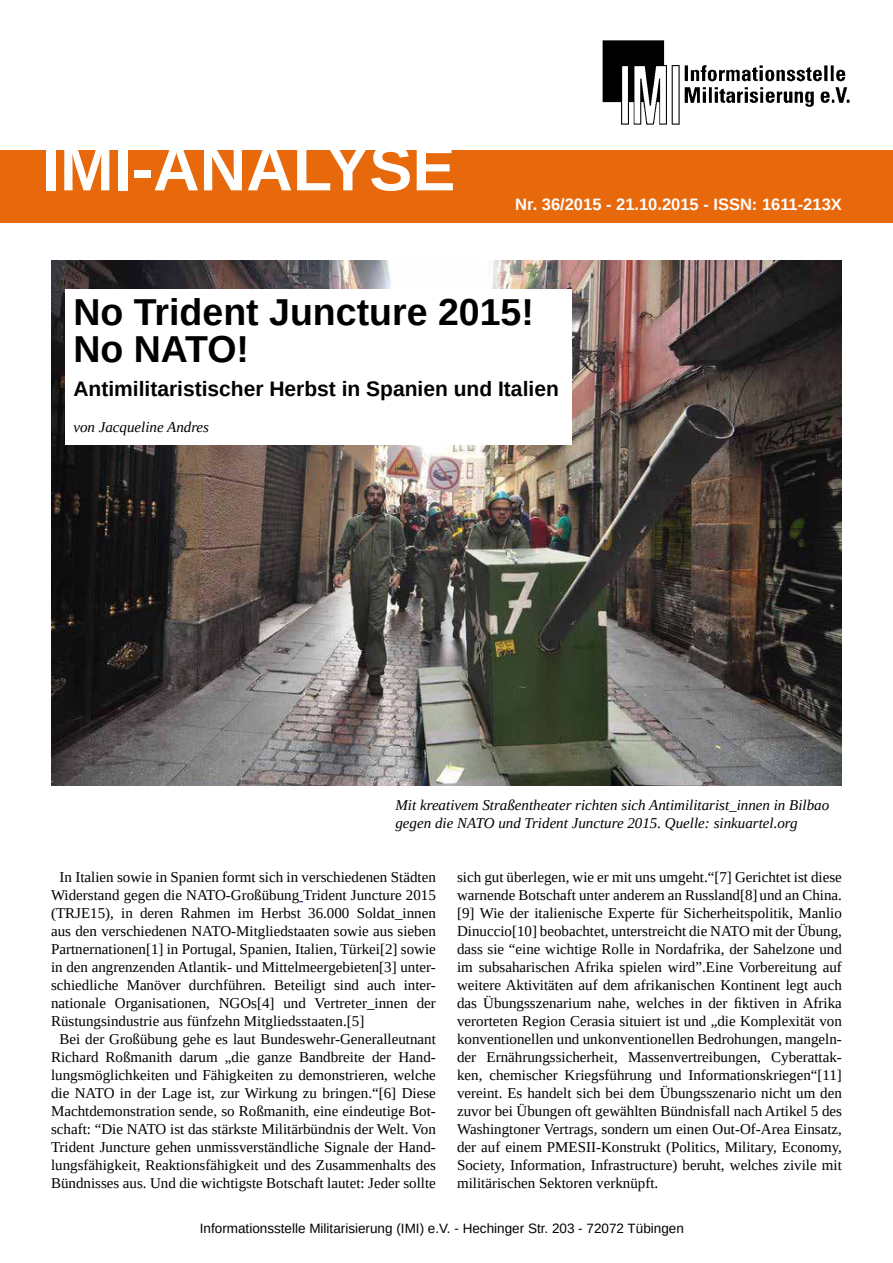
<style>
.page{position:relative;width:893px;height:1263px;background:#fff}
.page>*{position:absolute;margin:0;border:0;box-sizing:border-box;transform-origin:0 0}
.t1{font:700 64.5px "Liberation Sans";color:#fff}
.t2{font:700 37.5px/37.5px "Liberation Sans";color:#000}
.t3{font:700 21px "Liberation Sans";color:#000}
.t4{font:700 16.5px "Liberation Sans";color:#fff}
.t5{font:15px/18px "Liberation Serif";color:#000;text-align:justify}
.t6{font:italic 15px/18px "Liberation Serif";color:#000}
.t7{font:13.5px "Liberation Sans";color:#000}
</style>
<div class="page">
<div style="left:0;top:150px;width:893px;height:73px;background:#e8690c"></div>
<img style="left:602px;top:40px;width:248px;height:85px">
<img style="left:51px;top:260px;width:791px;height:526px">
<div style="left:65px;top:289px;width:506px;height:155px;background:#fff"></div>
<h1 class="t1" style="left:42px;top:124px;width:415px">IMI-ANALYSE</h1>
<p class="t4" style="left:515px;top:193px;width:328px">Nr. 36/2015 - 21.10.2015 - ISSN: 1611-213X</p>
<h2 class="t2" style="left:73px;top:294px;width:462px">No Trident Juncture 2015!<br>No NATO!</h2>
<h3 class="t3" style="left:73px;top:374px;width:487px">Antimilitaristischer Herbst in Spanien und Italien</h3>
<p class="t6" style="left:73px;top:418px;width:137px">von Jacqueline Andres</p>
<p class="t6" style="left:395px;top:796px;width:435px">Mit kreativem Straßentheater richten sich Antimilitarist_innen in Bilbao gegen die NATO und Trident Juncture 2015. Quelle: sinkuartel.org</p>
<p class="t5" style="left:60px;top:868px;width:378px">In Italien sowie in Spanien formt sich in verschiedenen Städten</p>
<p class="t5" style="left:51px;top:886px;width:386px">Widerstand gegen die NATO-Großübung Trident Juncture 2015</p>
<p class="t5" style="left:51px;top:904px;width:386px">(TRJE15), in deren Rahmen im Herbst 36.000 Soldat_innen</p>
<p class="t5" style="left:51px;top:922px;width:386px">aus den verschiedenen NATO-Mitgliedstaaten sowie aus sieben</p>
<p class="t5" style="left:51px;top:940px;width:386px">Partnernationen[1] in Portugal, Spanien, Italien, Türkei[2] sowie</p>
<p class="t5" style="left:51px;top:958px;width:386px">in den angrenzenden Atlantik- und Mittelmeergebieten[3] unter-</p>
<p class="t5" style="left:51px;top:976px;width:386px">schiedliche Manöver durchführen. Beteiligt sind auch inter-</p>
<p class="t5" style="left:51px;top:994px;width:386px">nationale Organisationen, NGOs[4] und Vertreter_innen der</p>
<p class="t5" style="left:51px;top:1012px;width:315px">Rüstungsindustrie aus fünfzehn Mitgliedsstaaten.[5]</p>
<p class="t5" style="left:60px;top:1030px;width:378px">Bei der Großübung gehe es laut Bundeswehr-Generalleutnant</p>
<p class="t5" style="left:51px;top:1048px;width:386px">Richard Roßmanith darum „die ganze Bandbreite der Hand-</p>
<p class="t5" style="left:51px;top:1066px;width:386px">lungsmöglichkeiten und Fähigkeiten zu demonstrieren, welche</p>
<p class="t5" style="left:51px;top:1084px;width:386px">die NATO in der Lage ist, zur Wirkung zu bringen.“[6] Diese</p>
<p class="t5" style="left:51px;top:1102px;width:386px">Machtdemonstration sende, so Roßmanith, eine eindeutige Bot-</p>
<p class="t5" style="left:51px;top:1120px;width:386px">schaft: “Die NATO ist das stärkste Militärbündnis der Welt. Von</p>
<p class="t5" style="left:51px;top:1138px;width:386px">Trident Juncture gehen unmissverständliche Signale der Hand-</p>
<p class="t5" style="left:51px;top:1156px;width:386px">lungsfähigkeit, Reaktionsfähigkeit und des Zusammenhalts des</p>
<p class="t5" style="left:51px;top:1174px;width:386px">Bündnisses aus. Und die wichtigste Botschaft lautet: Jeder sollte</p>
<p class="t5" style="left:457px;top:868px;width:386px">sich gut überlegen, wie er mit uns umgeht.“[7] Gerichtet ist diese warnende Botschaft unter anderem an Russland[8] und an China. [9] Wie der italienische Experte für Sicherheitspolitik, Manlio Dinuccio[10] beobachtet, unterstreicht die NATO mit der Übung, dass sie “eine wichtige Rolle in Nordafrika, der Sahelzone und im subsaharischen Afrika spielen wird”.Eine Vorbereitung auf weitere Aktivitäten auf dem afrikanischen Kontinent legt auch das Übungsszenarium nahe, welches in der fiktiven in Afrika verorteten Region Cerasia situiert ist und „die Komplexität von konventionellen und unkonventionellen Bedrohungen, mangeln&shy;der Ernährungssicherheit, Massenvertreibungen, Cyberattac&shy;ken, chemischer Kriegsführung und Informationskriegen“[11] vereint. Es handelt sich bei dem Übungsszenario nicht um den zuvor bei Übungen oft gewählten Bündnisfall nach Artikel 5 des Washingtoner Vertrags, sondern um einen Out-Of-Area Einsatz, der auf einem PMESII-Konstrukt (Politics, Military, Economy, Society, Information, Infrastructure) beruht, welches zivile mit militärischen Sektoren verknüpft.</p>
<p class="t7" style="left:200px;top:1220px;width:485px">Informationsstelle Militarisierung (IMI) e.V. - Hechinger Str. 203 - 72072 Tübingen</p>
</div>
